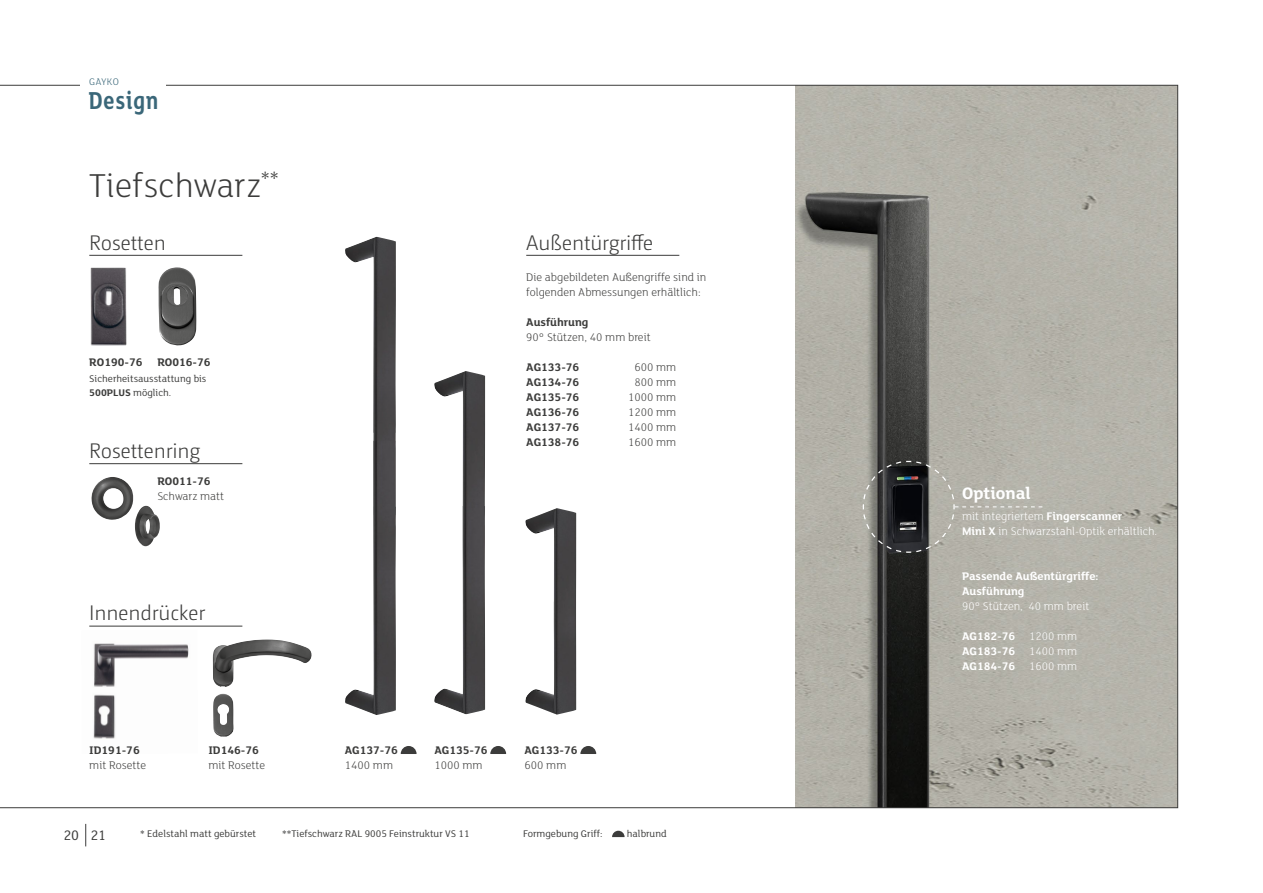
<style>
.page{position:relative;width:1263px;height:893px;background:#fff}
.page>*{position:absolute;margin:0;border:0;box-sizing:border-box;transform-origin:0 0}
.t1{font:300 36px "FS Lola";color:#3c3c3b}
.t2{font:700 26.7px "FS Lola";letter-spacing:.04em;color:#3a6779;scale:.8 1}
.t3{font:300 21px "Camingo Dos Pro";letter-spacing:-.01em;color:#3c3c3b}
.t4{font:700 18px "FS Lola";color:#fff}
.t5{font:15px "FS Lola";color:#3c3c3b}
.t6{font:300 12px/15px "FS Lola";color:#3c3c3b}
.t7{font:700 12px "FS Lola";color:#3c3c3b}
.t8{font:300 12px/15px "FS Lola";color:#fff}
.t9{font:700 12px/15px "FS Lola";color:#fff}
.t10{font:10.5px/13.5px "FS Lola";color:#3c3c3b}
.t11{font:300 10.5px "FS Lola";letter-spacing:.025em;color:#3a6779}
.s1{font-weight:700}
.s2{font-weight:300}
</style>
<div class="page">
<img style="left:795px;top:87px;width:381px;height:719px">
<img style="left:93px;top:643px;width:96px;height:96px">
<svg style="left:612px;top:831px;width:13px;height:6px"></svg>
<hr style="left:89px;top:255px;width:153px;height:1px;background:#3c3c3b">
<img style="left:91px;top:477px;width:43px;height:43px">
<img style="left:135px;top:506px;width:25px;height:41px">
<hr style="left:89px;top:463px;width:153px;height:1px;background:#3c3c3b">
<img style="left:213px;top:639px;width:99px;height:98px">
<hr style="left:89px;top:626px;width:153px;height:1px;background:#3c3c3b">
<hr style="left:526px;top:255px;width:153px;height:1px;background:#3c3c3b">
<svg style="left:580px;top:746px;width:16px;height:8px"></svg>
<img style="left:525px;top:639px;width:51px;height:76px">
<img style="left:525px;top:508px;width:51px;height:131px">
<svg style="left:490px;top:746px;width:16px;height:8px"></svg>
<img style="left:434px;top:567px;width:51px;height:147px">
<img style="left:434px;top:371px;width:51px;height:196px">
<svg style="left:401px;top:746px;width:16px;height:8px"></svg>
<img style="left:345px;top:237px;width:51px;height:136px">
<img style="left:345px;top:583px;width:51px;height:132px">
<img style="left:373px;top:373px;width:23px;height:68px">
<img style="left:373px;top:441px;width:23px;height:142px">
<svg style="left:85px;top:824px;width:1px;height:22px"></svg>
<img style="left:91px;top:268px;width:35px;height:77px">
<img style="left:159px;top:267px;width:38px;height:79px">
<svg style="left:862px;top:460px;width:180px;height:93px;background:#8a8984"></svg>
<p class="t11" style="left:89px;top:75px;width:31px">GAYKO</p>
<h2 class="t2" style="left:89px;top:82px;width:88px">Design</h2>
<h1 class="t1" style="left:89px;top:162px;width:191px">Tiefschwarz<sup>**</sup></h1>
<h3 class="t3" style="left:89px;top:230px;width:78px">Rosetten</h3>
<p class="t7" style="left:89px;top:354px;width:123px">RO190-76 RO016-76</p>
<p class="t10" style="left:89px;top:371px;width:119px">Sicherheitsausstattung bis<br><span class="s1">500PLUS</span> möglich.</p>
<h3 class="t3" style="left:89px;top:439px;width:113px">Rosettenring</h3>
<p class="t7" style="left:157px;top:473px;width:55px">RO011-76</p>
<p class="t6" style="left:157px;top:488px;width:68px">Schwarz matt</p>
<h3 class="t3" style="left:89px;top:601px;width:118px">Innendrücker</h3>
<h3 class="t3" style="left:526px;top:230px;width:129px">Außentürgriffe</h3>
<p class="t6" style="left:526px;top:269px;width:182px">Die abgebildeten Außengriffe sind in folgenden Abmessungen erhältlich:</p>
<p class="t7" style="left:526px;top:314px;width:64px">Ausführung</p>
<p class="t6" style="left:526px;top:329px;width:126px">90° Stützen, 40 mm breit</p>
<p class="t7" style="left:526px;top:359px;width:55px">AG133-76</p>
<p class="t6" style="left:634px;top:359px;width:43px">600 mm</p>
<p class="t7" style="left:526px;top:374px;width:55px">AG134-76</p>
<p class="t6" style="left:634px;top:374px;width:43px">800 mm</p>
<p class="t7" style="left:526px;top:389px;width:55px">AG135-76</p>
<p class="t6" style="left:628px;top:389px;width:50px">1000 mm</p>
<p class="t7" style="left:526px;top:404px;width:55px">AG136-76</p>
<p class="t6" style="left:628px;top:404px;width:50px">1200 mm</p>
<p class="t7" style="left:526px;top:419px;width:55px">AG137-76</p>
<p class="t6" style="left:628px;top:419px;width:50px">1400 mm</p>
<p class="t7" style="left:526px;top:434px;width:55px">AG138-76</p>
<p class="t6" style="left:628px;top:434px;width:50px">1600 mm</p>
<p class="t7" style="left:89px;top:742px;width:52px">ID191-76</p>
<p class="t6" style="left:89px;top:757px;width:58px">mit Rosette</p>
<p class="t7" style="left:208px;top:742px;width:52px">ID146-76</p>
<p class="t6" style="left:208px;top:757px;width:58px">mit Rosette</p>
<p class="t7" style="left:345px;top:742px;width:55px">AG137-76</p>
<p class="t6" style="left:345px;top:757px;width:50px">1400 mm</p>
<p class="t7" style="left:434px;top:742px;width:55px">AG135-76</p>
<p class="t6" style="left:434px;top:757px;width:50px">1000 mm</p>
<p class="t7" style="left:524px;top:742px;width:55px">AG133-76</p>
<p class="t6" style="left:524px;top:757px;width:43px">600 mm</p>
<p class="t5" style="left:63px;top:826px;width:44px">20 21</p>
<p class="t10" style="left:140px;top:826px;width:117px">* Edelstahl matt gebürstet</p>
<p class="t10" style="left:282px;top:826px;width:189px">**Tiefschwarz RAL 9005 Feinstruktur VS 11</p>
<p class="t10" style="left:523px;top:826px;width:81px">Formgebung Griff:</p>
<p class="t10" style="left:627px;top:826px;width:41px">halbrund</p>
<h3 class="t4" style="left:962px;top:480px;width:70px">Optional</h3>
<p class="t8" style="left:962px;top:508px;width:197px">mit integriertem <span class="s1">Fingerscanner<br>Mini X</span> in Schwarzstahl-Optik erhältlich.</p>
<p class="t9" style="left:962px;top:568px;width:138px">Passende Außentürgriffe:<br>Ausführung</p>
<p class="t8" style="left:962px;top:598px;width:129px">90° Stützen, 40 mm breit</p>
<p class="t9" style="left:962px;top:628px;width:117px;text-align:justify">AG182-76 <span class="s2">1200 mm </span>AG183-76 <span class="s2">1400 mm </span>AG184-76 <span class="s2">1600 mm</span></p>
</div>
